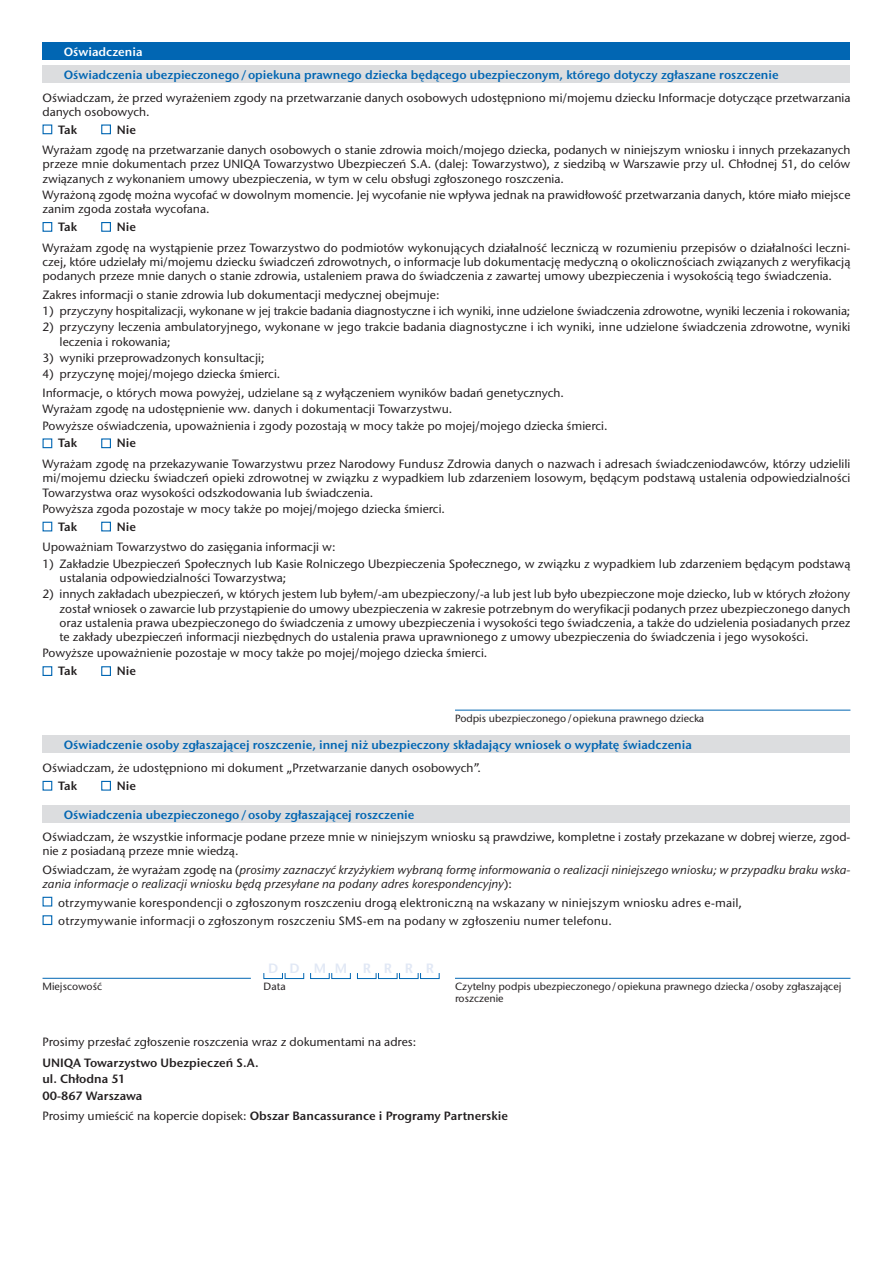
<style>
.page{position:relative;width:893px;height:1263px;background:#fff}
.page>*{position:absolute;margin:0;border:0;box-sizing:border-box;transform-origin:0 0}
.t1{font:600 13.5px "Stone Sans ITC Pro";letter-spacing:.945em;color:#e1e8f5}
.t2{font:500 12px/14.2px "Stone Sans ITC Pro";color:#231f20}
.t3{font:600 12px "Stone Sans ITC Pro";color:#0166b3}
.t4{font:italic 500 12px/14.2px "Stone Sans ITC Pro";color:#231f20}
.t5{font:600 12px/16.4px "Stone Sans ITC Pro";color:#231f20}
.t6{font:600 12px "Stone Sans ITC Pro";color:#fff}
.t7{font:500 10.5px/11.7px "Stone Sans ITC Pro";color:#231f20}
.s1{font-style:normal}
.s2{font-weight:500}
</style>
<div class="page">
<div style="left:43px;top:781px;width:9px;height:10px;border:1px solid #0166b3"></div>
<div style="left:101px;top:781px;width:10px;height:10px;border:1px solid #0166b3"></div>
<div style="left:43px;top:736px;width:807px;height:17px;background:#dcdddf"></div>
<div style="left:43px;top:897px;width:9px;height:9px;border:1px solid #0166b3"></div>
<div style="left:43px;top:915px;width:9px;height:10px;border:1px solid #0166b3"></div>
<hr style="left:43px;top:978px;width:208px;height:1px;background:#0166b3">
<div style="left:264px;top:973px;width:19px;height:6px;border:1px solid #0166b3"></div>
<div style="left:285px;top:973px;width:19px;height:6px;border:1px solid #0166b3"></div>
<div style="left:310px;top:973px;width:19px;height:6px;border:1px solid #0166b3"></div>
<div style="left:332px;top:973px;width:19px;height:6px;border:1px solid #0166b3"></div>
<div style="left:357px;top:973px;width:19px;height:6px;border:1px solid #0166b3"></div>
<div style="left:378px;top:973px;width:19px;height:6px;border:1px solid #0166b3"></div>
<div style="left:399px;top:973px;width:19px;height:6px;border:1px solid #0166b3"></div>
<div style="left:420px;top:973px;width:19px;height:6px;border:1px solid #0166b3"></div>
<hr style="left:455px;top:978px;width:395px;height:1px;background:#0166b3">
<div style="left:43px;top:806px;width:807px;height:17px;background:#dcdddf"></div>
<div style="left:43px;top:43px;width:807px;height:17px;background:#0166b3"></div>
<div style="left:43px;top:66px;width:807px;height:17px;background:#dcdddf"></div>
<div style="left:43px;top:124px;width:9px;height:10px;border:1px solid #0166b3"></div>
<div style="left:101px;top:124px;width:10px;height:10px;border:1px solid #0166b3"></div>
<div style="left:43px;top:222px;width:9px;height:10px;border:1px solid #0166b3"></div>
<div style="left:101px;top:222px;width:10px;height:10px;border:1px solid #0166b3"></div>
<div style="left:43px;top:438px;width:9px;height:10px;border:1px solid #0166b3"></div>
<div style="left:101px;top:438px;width:10px;height:10px;border:1px solid #0166b3"></div>
<div style="left:43px;top:522px;width:9px;height:9px;border:1px solid #0166b3"></div>
<div style="left:101px;top:522px;width:10px;height:9px;border:1px solid #0166b3"></div>
<div style="left:43px;top:666px;width:9px;height:10px;border:1px solid #0166b3"></div>
<div style="left:101px;top:666px;width:10px;height:10px;border:1px solid #0166b3"></div>
<hr style="left:455px;top:710px;width:395px;height:1px;background:#0166b3">
<p class="t6" style="left:64px;top:44px;width:80px">Oświadczenia</p>
<p class="t3" style="left:64px;top:67px;width:716px">Oświadczenia ubezpieczonego/opiekuna prawnego dziecka będącego ubezpieczonym, którego dotyczy zgłaszane roszczenie</p>
<p class="t2" style="left:43px;top:90px;width:809px">Oświadczam, że przed wyrażeniem zgody na przetwarzanie danych osobowych udostępniono mi/mojemu dziecku Informacje dotyczące przetwarzania danych osobowych.</p>
<p class="t5" style="left:58px;top:121px;width:20px">Tak</p>
<p class="t5" style="left:117px;top:121px;width:21px">Nie</p>
<p class="t2" style="left:43px;top:143px;width:809px;text-align:justify">Wyrażam zgodę na przetwarzanie danych osobowych o stanie zdrowia moich/mojego dziecka, podanych w niniejszym wniosku i innych przekazanych przeze mnie dokumentach przez UNIQA Towarzystwo Ubezpieczeń S.A. (dalej: Towarzystwo), z siedzibą w Warszawie przy ul. Chłodnej 51, do celów związanych z wykonaniem umowy ubezpieczenia, w tym w celu obsługi zgłoszonego roszczenia.</p>
<p class="t2" style="left:43px;top:188px;width:809px">Wyrażoną zgodę można wycofać w dowolnym momencie. Jej wycofanie nie wpływa jednak na prawidłowość przetwarzania danych, które miało miejsce zanim zgoda została wycofana.</p>
<p class="t5" style="left:58px;top:219px;width:20px">Tak</p>
<p class="t5" style="left:117px;top:219px;width:21px">Nie</p>
<p class="t2" style="left:43px;top:240px;width:809px;text-align:justify">Wyrażam zgodę na wystąpienie przez Towarzystwo do podmiotów wykonujących działalność leczniczą w rozumieniu przepisów o działalności leczni&shy;czej, które udzielały mi/mojemu dziecku świadczeń zdrowotnych, o informacje lub dokumentację medyczną o okolicznościach związanych z weryfikacją podanych przeze mnie danych o stanie zdrowia, ustaleniem prawa do świadczenia z zawartej umowy ubezpieczenia i wysokością tego świadczenia.</p>
<p class="t2" style="left:43px;top:287px;width:398px">Zakres informacji o stanie zdrowia lub dokumentacji medycznej obejmuje:</p>
<p class="t2" style="left:43px;top:304px;width:809px">1) przyczyny hospitalizacji, wykonane w jej trakcie badania diagnostyczne i ich wyniki, inne udzielone świadczenia zdrowotne, wyniki leczenia i rokowania;</p>
<p class="t2" style="left:60px;top:320px;width:792px;text-indent:-17px">2) przyczyny leczenia ambulatoryjnego, wykonane w jego trakcie badania diagnostyczne i ich wyniki, inne udzielone świadczenia zdrowotne, wyniki leczenia i rokowania;</p>
<p class="t2" style="left:43px;top:351px;width:223px">3) wyniki przeprowadzonych konsultacji;</p>
<p class="t2" style="left:43px;top:365px;width:523px;line-height:18.5px">4) przyczynę mojej/mojego dziecka śmierci.<br>Informacje, o których mowa powyżej, udzielane są z wyłączeniem wyników badań genetycznych.</p>
<p class="t2" style="left:43px;top:401px;width:567px;line-height:16.4px">Wyrażam zgodę na udostępnienie ww. danych i dokumentacji Towarzystwu.<br>Powyższe oświadczenia, upoważnienia i zgody pozostają w mocy także po mojej/mojego dziecka śmierci.</p>
<p class="t5" style="left:58px;top:435px;width:20px">Tak</p>
<p class="t5" style="left:117px;top:435px;width:21px">Nie</p>
<p class="t2" style="left:43px;top:457px;width:809px;text-align:justify">Wyrażam zgodę na przekazywanie Towarzystwu przez Narodowy Fundusz Zdrowia danych o nazwach i adresach świadczeniodawców, którzy udzielili mi/mojemu dziecku świadczeń opieki zdrowotnej w związku z wypadkiem lub zdarzeniem losowym, będącym podstawą ustalenia odpowiedzialności Towarzystwa oraz wysokości odszkodowania lub świadczenia.</p>
<p class="t2" style="left:43px;top:502px;width:404px">Powyższa zgoda pozostaje w mocy także po mojej/mojego dziecka śmierci.</p>
<p class="t5" style="left:58px;top:518px;width:20px">Tak</p>
<p class="t5" style="left:117px;top:518px;width:21px">Nie</p>
<p class="t2" style="left:43px;top:540px;width:294px">Upoważniam Towarzystwo do zasięgania informacji w:</p>
<p class="t2" style="left:60px;top:556px;width:792px;text-indent:-17px">1) Zakładzie Ubezpieczeń Społecznych lub Kasie Rolniczego Ubezpieczenia Społecznego, w związku z wypadkiem lub zdarzeniem będącym podstawą ustalania odpowiedzialności Towarzystwa;</p>
<p class="t2" style="left:60px;top:587px;width:792px;text-align:justify;text-indent:-17px">2) innych zakładach ubezpieczeń, w których jestem lub byłem/-am ubezpieczony/-a lub jest lub było ubezpieczone moje dziecko, lub w których złożony został wniosek o zawarcie lub przystąpienie do umowy ubezpieczenia w zakresie potrzebnym do weryfikacji podanych przez ubezpieczonego danych oraz ustalenia prawa ubezpieczonego do świadczenia z umowy ubezpieczenia i wysokości tego świadczenia, a także do udzielenia posiadanych przez te zakłady ubezpieczeń informacji niezbędnych do ustalenia prawa uprawnionego z umowy ubezpieczenia do świadczenia i jego wysokości.</p>
<p class="t2" style="left:43px;top:646px;width:446px">Powyższe upoważnienie pozostaje w mocy także po mojej/mojego dziecka śmierci.</p>
<p class="t5" style="left:58px;top:663px;width:20px">Tak</p>
<p class="t5" style="left:117px;top:663px;width:21px">Nie</p>
<p class="t7" style="left:455px;top:713px;width:251px">Podpis ubezpieczonego/opiekuna prawnego dziecka</p>
<p class="t3" style="left:64px;top:737px;width:630px">Oświadczenie osoby zgłaszającej roszczenie, innej niż ubezpieczony składający wniosek o wypłatę świadczenia</p>
<p class="t2" style="left:43px;top:761px;width:440px">Oświadczam, że udostępniono mi dokument „Przetwarzanie danych osobowych”.</p>
<p class="t5" style="left:58px;top:777px;width:20px">Tak</p>
<p class="t5" style="left:117px;top:777px;width:21px">Nie</p>
<p class="t3" style="left:64px;top:807px;width:352px">Oświadczenia ubezpieczonego/osoby zgłaszającej roszczenie</p>
<p class="t2" style="left:43px;top:830px;width:809px">Oświadczam, że wszystkie informacje podane przeze mnie w niniejszym wniosku są prawdziwe, kompletne i zostały przekazane w dobrej wierze, zgod&shy;nie z posiadaną przeze mnie wiedzą.</p>
<p class="t4" style="left:43px;top:862px;width:809px"><span class="s1">Oświadczam, że wyrażam zgodę na (</span>prosimy zaznaczyć krzyżykiem wybraną formę informowania o realizacji niniejszego wniosku; w przypadku braku wska&shy;zania informacje o realizacji wniosku będą przesyłane na podany adres korespondencyjny<span class="s1">):</span></p>
<p class="t2" style="left:58px;top:893px;width:685px;line-height:18.5px">otrzymywanie korespondencji o zgłoszonym roszczeniu drogą elektroniczną na wskazany w niniejszym wniosku adres e-mail, otrzymywanie informacji o zgłoszonym roszczeniu SMS-em na podany w zgłoszeniu numer telefonu.</p>
<p class="t7" style="left:43px;top:981px;width:61px">Miejscowość</p>
<p class="t1" style="left:268px;top:960px;width:167px">DDMM RRRR</p>
<p class="t7" style="left:264px;top:981px;width:24px">Data</p>
<p class="t7" style="left:455px;top:981px;width:388px">Czytelny podpis ubezpieczonego/opiekuna prawnego dziecka/osoby zgłaszającej roszczenie</p>
<p class="t2" style="left:43px;top:1035px;width:375px">Prosimy przesłać zgłoszenie roszczenia wraz z dokumentami na adres:</p>
<p class="t5" style="left:43px;top:1055px;width:218px">UNIQA Towarzystwo Ubezpieczeń S.A. ul. Chłodna 51<br>00-867 Warszawa</p>
<p class="t5" style="left:43px;top:1108px;width:467px"><span class="s2">Prosimy umieścić na kopercie dopisek:</span> Obszar Bancassurance i Programy Partnerskie</p>
</div>
